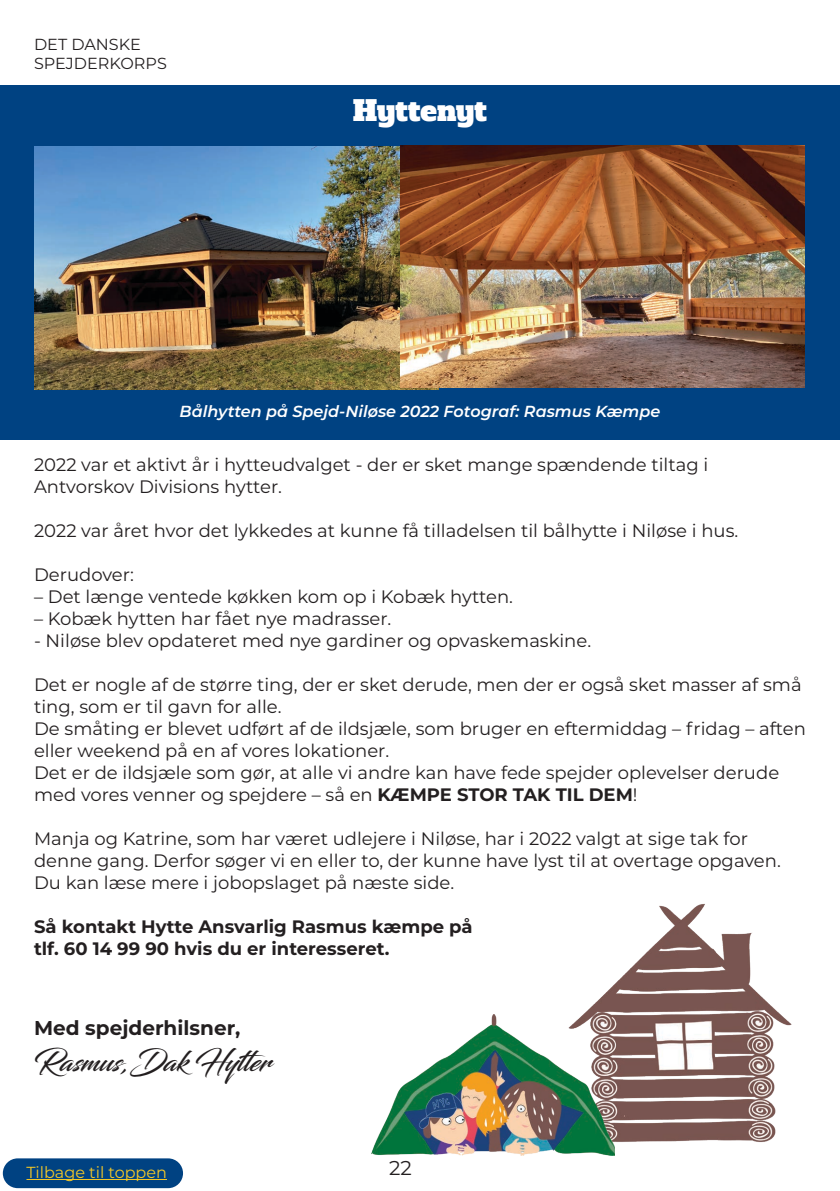
<style>
.page{position:relative;width:840px;height:1191px;background:#fff}
.page>*{position:absolute;margin:0;border:0;box-sizing:border-box;transform-origin:0 0}
.Overskrift_copy{font:28px "Blacksword";color:#231f20}
.Overskrift{font:28px "Alfa Slab One";color:#fff}
.Overskrift_copy-2{font:700 20px "Montserrat";color:#231f20}
.t1{font:20px "Montserrat";color:#231f20}
.Overskrift_copy-3{font:18px/22px "Montserrat";color:#231f20}
.Overskrift_copy-4{font:700 18px "Montserrat";color:#231f20}
.t2{font:italic 600 16px "Montserrat";color:#fff}
.t3{font:16px "Montserrat";color:#231f20}
.t4{font:16px "Montserrat";color:#f5c826}
.s1{font-weight:700}
</style>
<div class="page">
<div style="left:0;top:85px;width:839px;height:354px;background:#004282"></div>
<img style="left:34px;top:147px;width:404px;height:242px">
<img style="left:400px;top:145px;width:404px;height:243px">
<img style="left:583px;top:903px;width:209px;height:239px">
<img style="left:371px;top:1014px;width:243px;height:141px">
<div style="left:3px;top:1158px;width:180px;height:30px;background:#004282;border-radius:15px"></div>
<hr style="left:26px;top:1179px;width:141px;height:1px;background:#f5c826">
<p class="t3" style="left:34px;top:33px;width:108px">DET DANSKE</p>
<p class="t3" style="left:34px;top:52px;width:134px">SPEJDERKORPS</p>
<p class="Overskrift" style="left:353px;top:92px;width:135px">Hyttenyt</p>
<p class="t2" style="left:179px;top:400px;width:482px">Bålhytten på Spejd-Niløse 2022 Fotograf: Rasmus Kæmpe</p>
<p class="Overskrift_copy-3" style="left:34px;top:453px;width:675px">2022 var et aktivt år i hytteudvalget - der er sket mange spændende tiltag i<br>Antvorskov Divisions hytter.</p>
<p class="Overskrift_copy-3" style="left:34px;top:519px;width:705px">2022 var året hvor det lykkedes at kunne få tilladelsen til bålhytte i Niløse i hus.</p>
<p class="Overskrift_copy-3" style="left:34px;top:563px;width:101px">Derudover:</p>
<p class="Overskrift_copy-3" style="left:34px;top:585px;width:480px">– Det længe ventede køkken kom op i Kobæk hytten.</p>
<p class="Overskrift_copy-3" style="left:34px;top:607px;width:358px">– Kobæk hytten har fået nye madrasser.</p>
<p class="Overskrift_copy-3" style="left:34px;top:629px;width:558px">- Niløse blev opdateret med nye gardiner og opvaskemaskine.</p>
<p class="Overskrift_copy-3" style="left:34px;top:673px;width:768px">Det er nogle af de større ting, der er sket derude, men der er også sket masser af små ting, som er til gavn for alle.</p>
<p class="Overskrift_copy-3" style="left:34px;top:717px;width:773px">De småting er blevet udført af de ildsjæle, som bruger en eftermiddag – fridag – aften eller weekend på en af vores lokationer.</p>
<p class="Overskrift_copy-3" style="left:34px;top:761px;width:746px">Det er de ildsjæle som gør, at alle vi andre kan have fede spejder oplevelser derude med vores venner og spejdere – så en <span class="s1">KÆMPE STOR TAK TIL DEM</span>!</p>
<p class="Overskrift_copy-3" style="left:34px;top:827px;width:747px">Manja og Katrine, som har været udlejere i Niløse, har i 2022 valgt at sige tak for denne gang. Derfor søger vi en eller to, der kunne have lyst til at overtage opgaven.</p>
<p class="Overskrift_copy-3" style="left:34px;top:871px;width:421px">Du kan læse mere i jobopslaget på næste side.</p>
<p class="Overskrift_copy-4" style="left:34px;top:914px;width:440px">Så kontakt Hytte Ansvarlig Rasmus kæmpe på</p>
<p class="Overskrift_copy-4" style="left:34px;top:936px;width:357px">tlf. 60 14 99 90 hvis du er interesseret.</p>
<p class="Overskrift_copy-2" style="left:34px;top:1013px;width:208px">Med spejderhilsner,</p>
<p class="Overskrift_copy" style="left:34px;top:1045px;width:239px">Rasmus,Dak Hytter</p>
<p class="t4" style="left:26px;top:1161px;width:142px">Tilbage til toppen</p>
<p class="t1" style="left:389px;top:1154px;width:24px">22</p>
</div>
